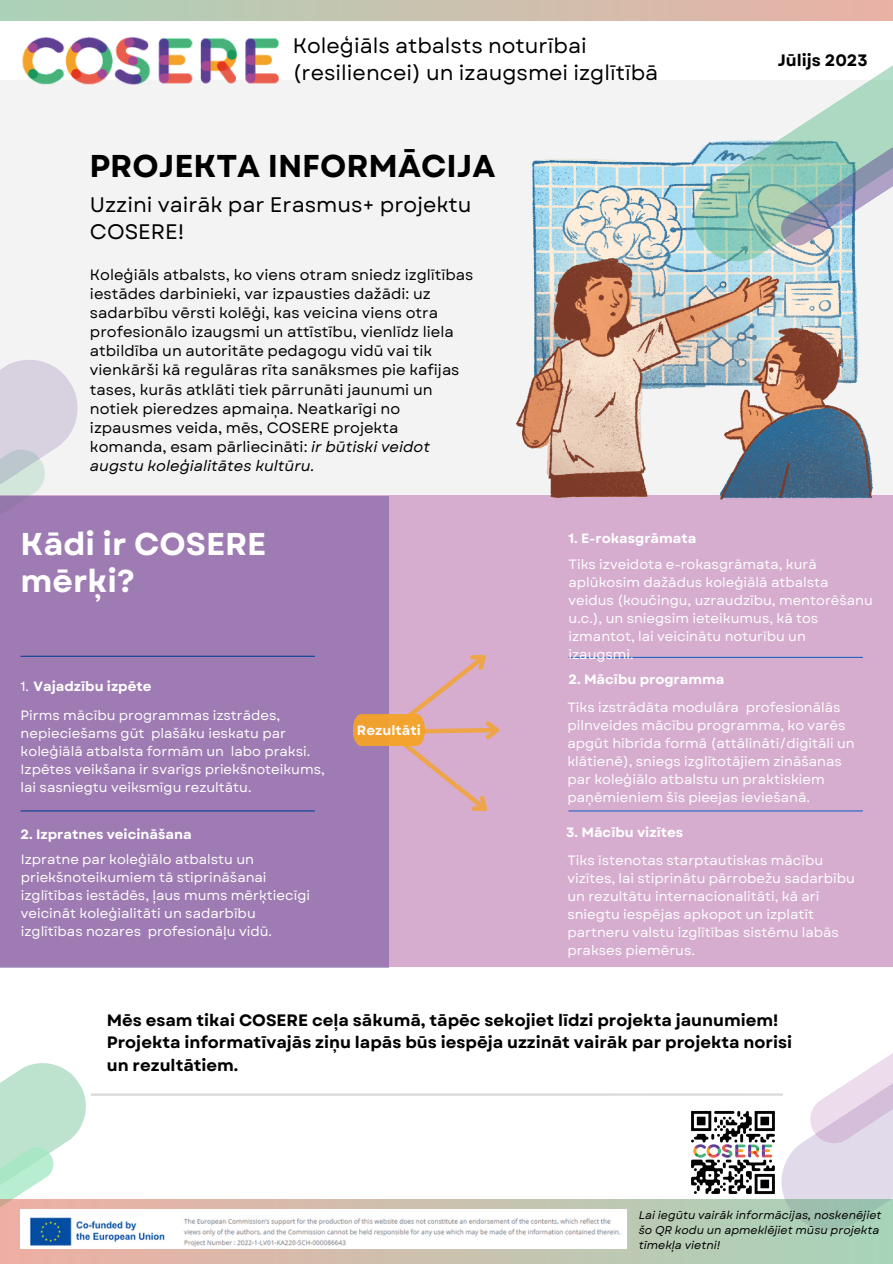
<style>
.page{position:relative;width:893px;height:1264px;background:#fff}
.page>*{position:absolute;margin:0;border:0;box-sizing:border-box;transform-origin:0 0}
.t1{font:700 31.5px "Garet";color:#000}
.t2{font:700 31.5px/37.2px "Garet";color:#fff}
.t3{font:21px/27px "Garet";color:#000}
.t4{font:700 16.5px/22.5px "Garet";color:#000}
.t5{font:15px/19.2px "Garet";color:#000}
.t6{font:13.5px/18px "Garet";color:#fff}
.t7{font:700 13.5px "Garet";color:#fff}
.t8{font:italic 11.25px/15px "Garet";color:#000}
.s1{font-style:italic}
.s2{font-weight:400}
</style>
<div class="page">
<div style="left:0;top:81px;width:892px;height:414px;background:#f4f3f3"></div>
<img style="left:691px;top:1110px;width:83px;height:84px">
<svg style="left:774px;top:966px;width:118px;height:233px"></svg>
<div style="left:0;top:495px;width:892px;height:471px;background:#d6adcf"></div>
<div style="left:0;top:496px;width:389px;height:471px;background:#9f7bb3"></div>
<svg style="left:0;top:1063px;width:92px;height:136px"></svg>
<svg style="left:0;top:1199px;width:892px;height:64px;background:#c3c5b1"></svg>
<hr style="left:21px;top:655px;width:294px;height:2px;background:#094296">
<hr style="left:568px;top:657px;width:294px;height:1px;background:#2267c2">
<hr style="left:568px;top:810px;width:294px;height:1px;background:#2267c2">
<hr style="left:21px;top:810px;width:294px;height:1px;background:#094296">
<hr style="left:91px;top:1093px;width:691px;height:2px;background:#d9d9d9">
<svg style="left:516px;top:159px;width:356px;height:341px"></svg>
<svg style="left:688px;top:66px;width:204px;height:201px"></svg>
<svg style="left:778px;top:123px;width:114px;height:125px;background:#a4c1c0"></svg>
<svg style="left:0;top:360px;width:84px;height:297px"></svg>
<div style="left:0;top:0;width:892px;height:21px;background:linear-gradient(to right,#aad2b8,#eab1a5)"></div>
<img style="left:21px;top:36px;width:262px;height:49px">
<img style="left:21px;top:1209px;width:605px;height:39px">
<svg style="left:353px;top:654px;width:146px;height:158px"></svg>
<p class="t3" style="left:293px;top:32px;width:367px">Koleģiāls atbalsts noturībai (resiliencei) un izaugsmei izglītībā</p>
<p class="t1" style="left:89px;top:143px;width:407px">PROJEKTA INFORMĀCIJA</p>
<p class="t3" style="left:90px;top:191px;width:383px">Uzzini vairāk par Erasmus+ projektu<br>COSERE!</p>
<p class="t5" style="left:90px;top:265px;width:385px">Koleģiāls atbalsts, ko viens otram sniedz izglītības iestādes darbinieki, var izpausties dažādi: uz sadarbību vērsti kolēģi, kas veicina viens otra profesionālo izaugsmi un attīstību, vienlīdz liela atbildība un autoritāte pedagogu vidū vai tik vienkārši kā regulāras rīta sanāksmes pie kafijas tases, kurās atklāti tiek pārrunāti jaunumi un notiek pieredzes apmaiņa. Neatkarīgi no izpausmes veida, mēs, COSERE projekta komanda, esam pārliecināti: <span class="s1">ir būtiski veidot augstu koleģialitātes kultūru.</span></p>
<p class="t4" style="left:777px;top:49px;width:92px">Jūlijs 2023</p>
<p class="t2" style="left:21px;top:525px;width:247px">Kādi ir COSERE mērķi?</p>
<p class="t7" style="left:20px;top:676px;width:133px"><span class="s2">1.</span> Vajadzību izpēte</p>
<p class="t6" style="left:21px;top:706px;width:306px">Pirms mācību programmas izstrādes, nepieciešams gūt plašāku ieskatu par koleģiālā atbalsta formām un labo praksi.<br>Izpētes veikšana ir svarīgs priekšnoteikums, lai sasniegtu veiksmīgu rezultātu.</p>
<p class="t7" style="left:21px;top:825px;width:172px">2. Izpratnes veicināšana</p>
<p class="t6" style="left:21px;top:850px;width:291px">Izpratne par koleģiālo atbalstu un priekšnoteikumiem tā stiprināšanai izglītības iestādēs, ļaus mums mērķtiecīgi veicināt koleģialitāti un sadarbību izglītības nozares profesionāļu vidū.</p>
<p class="t7" style="left:357px;top:720px;width:65px">Rezultāti</p>
<p class="t7" style="left:568px;top:528px;width:129px">1. E-rokasgrāmata</p>
<p class="t6" style="left:568px;top:555px;width:306px">Tiks izveidota e-rokasgrāmata, kurā aplūkosim dažādus koleģiālā atbalsta veidus (koučingu, uzraudzību, mentorēšanu u.c.), un sniegsim ieteikumus, kā tos izmantot, lai veicinātu noturību un izaugsmi.</p>
<p class="t7" style="left:568px;top:669px;width:157px">2. Mācību programma</p>
<p class="t6" style="left:567px;top:698px;width:289px">Tiks izstrādāta modulāra profesionālās pilnveides mācību programma, ko varēs apgūt hibrīda formā (attālināti/digitāli un klātienē), sniegs izglītotājiem zināšanas par koleģiālo atbalstu un praktiskiem paņēmieniem šīs pieejas ieviešanā.</p>
<p class="t7" style="left:566px;top:822px;width:118px">3. Mācību vizītes</p>
<p class="t6" style="left:567px;top:851px;width:289px">Tiks īstenotas starptautiskas mācību vizītes, lai stiprinātu pārrobežu sadarbību un rezultātu internacionalitāti, kā arī sniegtu iespējas apkopot un izplatīt partneru valstu izglītības sistēmu labās prakses piemērus.</p>
<p class="t4" style="left:107px;top:1008px;width:686px">Mēs esam tikai COSERE ceļa sākumā, tāpēc sekojiet līdzi projekta jaunumiem!<br>Projekta informatīvajās ziņu lapās būs iespēja uzzināt vairāk par projekta norisi un rezultātiem.</p>
<p class="t8" style="left:638px;top:1207px;width:244px">Lai iegūtu vairāk informācijas, noskenējiet šo QR kodu un apmeklējiet mūsu projekta tīmekļa vietni!</p>
</div>
